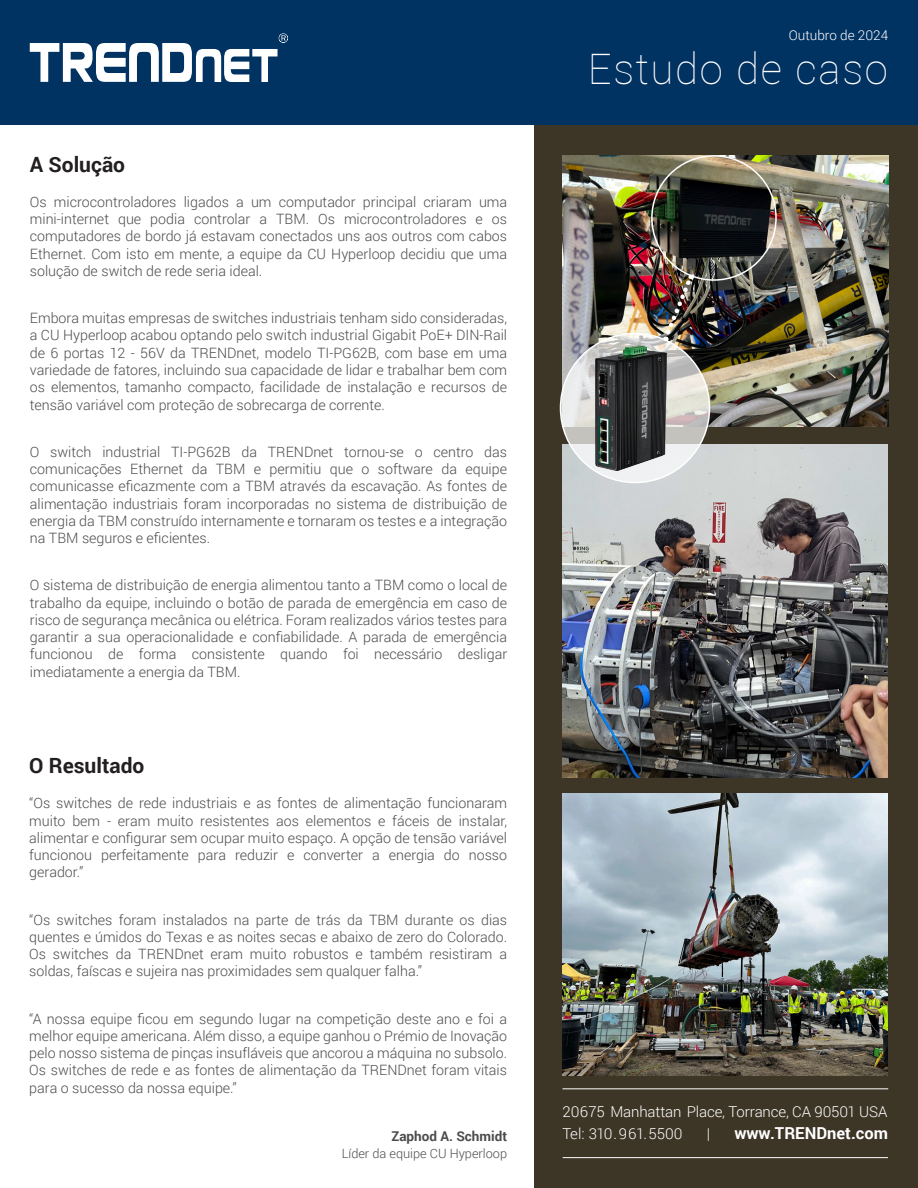
<style>
.page{position:relative;width:918px;height:1188px;background:#fff}
.page>*{position:absolute;margin:0;border:0;box-sizing:border-box;transform-origin:0 0}
.t1{font:100 42px "Roboto";letter-spacing:.04em;color:#fff}
.t2{font:700 21px "Roboto";color:#231f20}
.t3{font:700 16.5px "Roboto";color:#fff}
.t4{font:300 15px/22.5px "Roboto";letter-spacing:-.01em;color:#fff}
.t5{font:300 14.25px/17.2px "Roboto";color:#4b4c4d;text-align:justify}
.t6{font:700 13.5px "Roboto";color:#4b4c4d}
.t7{font:300 13.5px "Roboto";color:#fff}
.t8{font:300 12.75px "Roboto";color:#4b4c4d}
</style>
<div class="page">
<div style="left:535px;top:116px;width:383px;height:1072px;background:#3d3525"></div>
<div style="left:0;top:0;width:918px;height:124px;background:#003262"></div>
<svg style="left:30px;top:33px;width:258px;height:49px"></svg>
<hr style="left:562px;top:1089px;width:326px;height:1px;background:#fff">
<hr style="left:563px;top:1157px;width:325px;height:1px;background:#fff">
<img style="left:562px;top:156px;width:326px;height:270px">
<img style="left:563px;top:794px;width:325px;height:282px">
<img style="left:562px;top:445px;width:326px;height:333px">
<svg style="left:561px;top:333px;width:149px;height:150px;background:#dddcd9"></svg>
<div style="left:651px;top:155px;width:126px;height:126px;border:2px solid #fff;border-radius:50%"></div>
<img style="left:595px;top:346px;width:72px;height:124px">
<img style="left:662px;top:274px;width:33px;height:67px">
<h2 class="t2" style="left:30px;top:149px;width:97px">A Solução</h2>
<p class="t5" style="left:30px;top:193px;width:479px">Os microcontroladores ligados a um computador principal criaram uma mini-internet que podia controlar a TBM. Os microcontroladores e os computadores de bordo já estavam conectados uns aos outros com cabos Ethernet. Com isto em mente, a equipe da CU Hyperloop decidiu que uma solução de switch de rede seria ideal.</p>
<p class="t5" style="left:30px;top:309px;width:479px">Embora muitas empresas de switches industriais tenham sido consideradas, a CU Hyperloop acabou optando pelo switch industrial Gigabit PoE+ DIN-Rail de 6 portas 12 - 56V da TRENDnet, modelo TI-PG62B, com base em uma variedade de fatores, incluindo sua capacidade de lidar e trabalhar bem com os elementos, tamanho compacto, facilidade de instalação e recursos de tensão variável com proteção de sobrecarga de corrente.</p>
<p class="t5" style="left:30px;top:443px;width:479px">O switch industrial TI-PG62B da TRENDnet tornou-se o centro das comunicações Ethernet da TBM e permitiu que o software da equipe comunicasse eficazmente com a TBM através da escavação. As fontes de alimentação industriais foram incorporadas no sistema de distribuição de energia da TBM construído internamente e tornaram os testes e a integração na TBM seguros e eficientes.</p>
<p class="t5" style="left:30px;top:576px;width:479px">O sistema de distribuição de energia alimentou tanto a TBM como o local de trabalho da equipe, incluindo o botão de parada de emergência em caso de risco de segurança mecânica ou elétrica. Foram realizados vários testes para garantir a sua operacionalidade e confiabilidade. A parada de emergência funcionou de forma consistente quando foi necessário desligar imediatamente a energia da TBM.</p>
<h2 class="t2" style="left:29px;top:751px;width:117px">O Resultado</h2>
<p class="t5" style="left:29px;top:794px;width:479px">“Os switches de rede industriais e as fontes de alimentação funcionaram muito bem - eram muito resistentes aos elementos e fáceis de instalar, alimentar e configurar sem ocupar muito espaço. A opção de tensão variável funcionou perfeitamente para reduzir e converter a energia do nosso gerador.”</p>
<p class="t5" style="left:29px;top:911px;width:479px">“Os switches foram instalados na parte de trás da TBM durante os dias quentes e úmidos do Texas e as noites secas e abaixo de zero do Colorado.<br>Os switches da TRENDnet eram muito robustos e também resistiram a soldas, faíscas e sujeira nas proximidades sem qualquer falha.”</p>
<p class="t5" style="left:29px;top:1010px;width:479px">“A nossa equipe ficou em segundo lugar na competição deste ano e foi a melhor equipe americana. Além disso, a equipe ganhou o Prémio de Inovação pelo nosso sistema de pinças insufláveis que ancorou a máquina no subsolo.<br>Os switches de rede e as fontes de alimentação da TRENDnet foram vitais para o sucesso da nossa equipe.”</p>
<p class="t6" style="left:391px;top:1127px;width:117px">Zaphod A. Schmidt</p>
<p class="t8" style="left:342px;top:1144px;width:167px">Líder da equipe CU Hyperloop</p>
<p class="t7" style="left:789px;top:26px;width:101px">Outubro de 2024</p>
<h1 class="t1" style="left:588px;top:40px;width:302px">Estudo de caso</h1>
<p class="t4" style="left:563px;top:1100px;width:326px">20675 Manhattan Place, Torrance, CA 90501 USA<br>Tel: 310.961.5500</p>
<p class="t4" style="left:707px;top:1122px;width:5px">|</p>
<p class="t3" style="left:734px;top:1122px;width:155px">www.TRENDnet.com</p>
</div>
